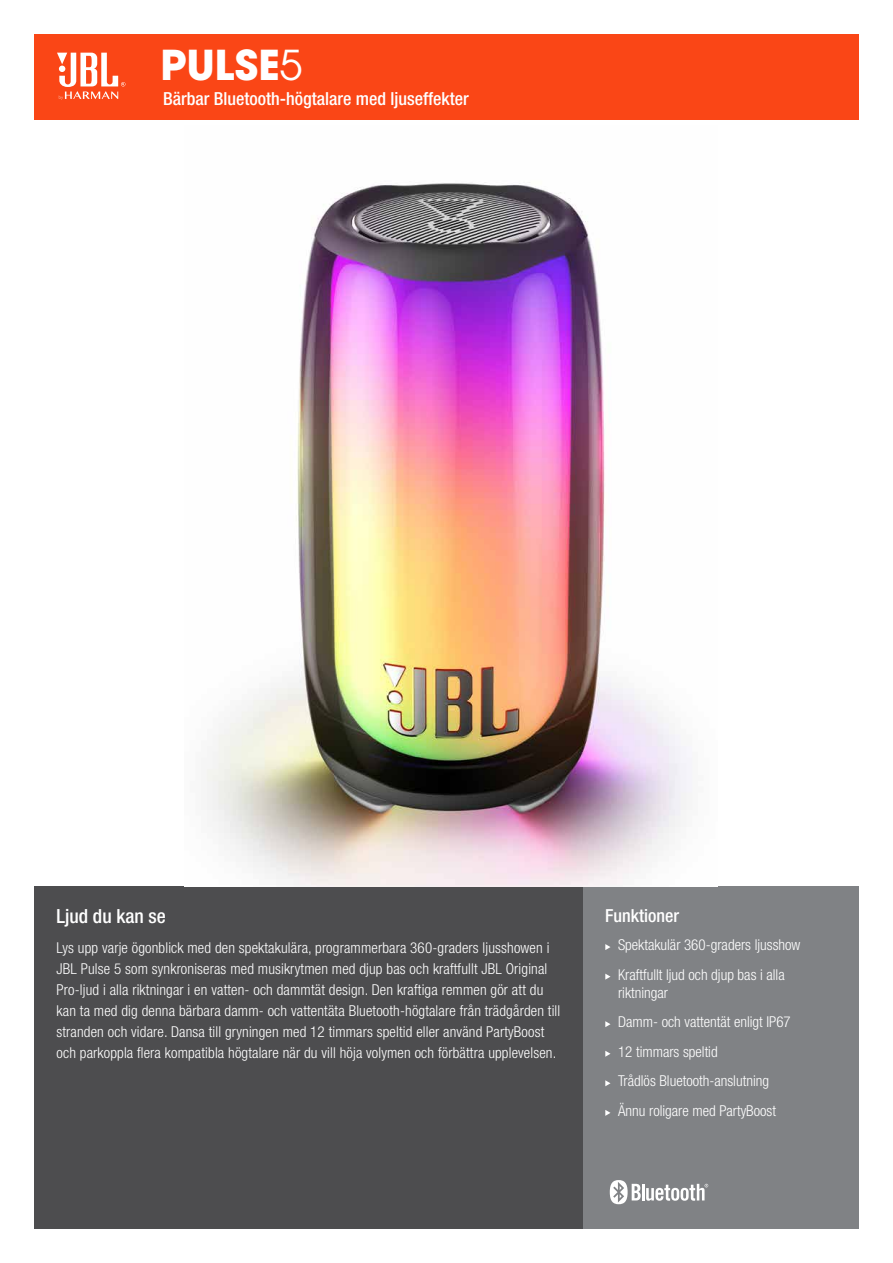
<style>
.page{position:relative;width:893px;height:1263px;background:#fff}
.page>*{position:absolute;margin:0;border:0;box-sizing:border-box;transform-origin:0 0}
.t1{font:700 45.45px "Avant Gard Goth EF";color:#fff}
.t2{font:500 condensed 19.5px "Helvetica Neue LT Pro";color:#fff}
.t3{font:500 condensed 18px "Helvetica Neue LT Pro";color:#fff}
.t4{font:300 condensed 15px/29.5px "Helvetica Neue LT Pro";letter-spacing:.01em;color:#fff}
.s1{font-weight:400}
</style>
<div class="page">
<div style="left:34px;top:34px;width:825px;height:85px;background:#fa4616"></div>
<div style="left:583px;top:887px;width:276px;height:342px;background:#808285"></div>
<svg style="left:605px;top:944px;width:5px;height:6px"></svg>
<svg style="left:605px;top:974px;width:5px;height:6px"></svg>
<svg style="left:605px;top:1021px;width:5px;height:6px"></svg>
<svg style="left:605px;top:1051px;width:5px;height:6px"></svg>
<svg style="left:605px;top:1080px;width:5px;height:6px"></svg>
<svg style="left:605px;top:1110px;width:5px;height:6px"></svg>
<div style="left:34px;top:887px;width:549px;height:342px;background:#4d4d4f"></div>
<svg style="left:57px;top:53px;width:68px;height:47px"></svg>
<img style="left:206px;top:182px;width:486px;height:705px">
<svg style="left:610px;top:1180px;width:98px;height:24px"></svg>
<h1 class="t1" style="left:161px;top:37px;width:144px">PULSE<span class="s1">5</span></h1>
<p class="t3" style="left:163px;top:88px;width:307px">Bärbar Bluetooth-högtalare med ljuseffekter</p>
<h2 class="t2" style="left:57px;top:904px;width:111px">Ljud du kan se</h2>
<p class="t4" style="left:57px;top:937px;width:505px;line-height:21px">Lys upp varje ögonblick med den spektakulära, programmerbara 360-graders ljusshowen i JBL Pulse 5 som synkroniseras med musikrytmen med djup bas och kraftfullt JBL Original Pro-ljud i alla riktningar i en vatten- och dammtät design. Den kraftiga remmen gör att du kan ta med dig denna bärbara damm- och vattentäta Bluetooth-högtalare från trädgården till stranden och vidare. Dansa till gryningen med 12 timmars speltid eller använd PartyBoost och parkoppla flera kompatibla högtalare när du vill höja volymen och förbättra upplevelsen.</p>
<p class="t3" style="left:605px;top:905px;width:75px">Funktioner</p>
<p class="t4" style="left:618px;top:930px;width:184px">Spektakulär 360-graders ljusshow<br>Kraftfullt ljud och djup bas i alla</p>
<p class="t4" style="left:618px;top:977px;width:174px">riktningar<br>Damm- och vattentät enligt IP67<br>12 timmars speltid<br>Trådlös Bluetooth-anslutning<br>Ännu roligare med PartyBoost</p>
</div>
